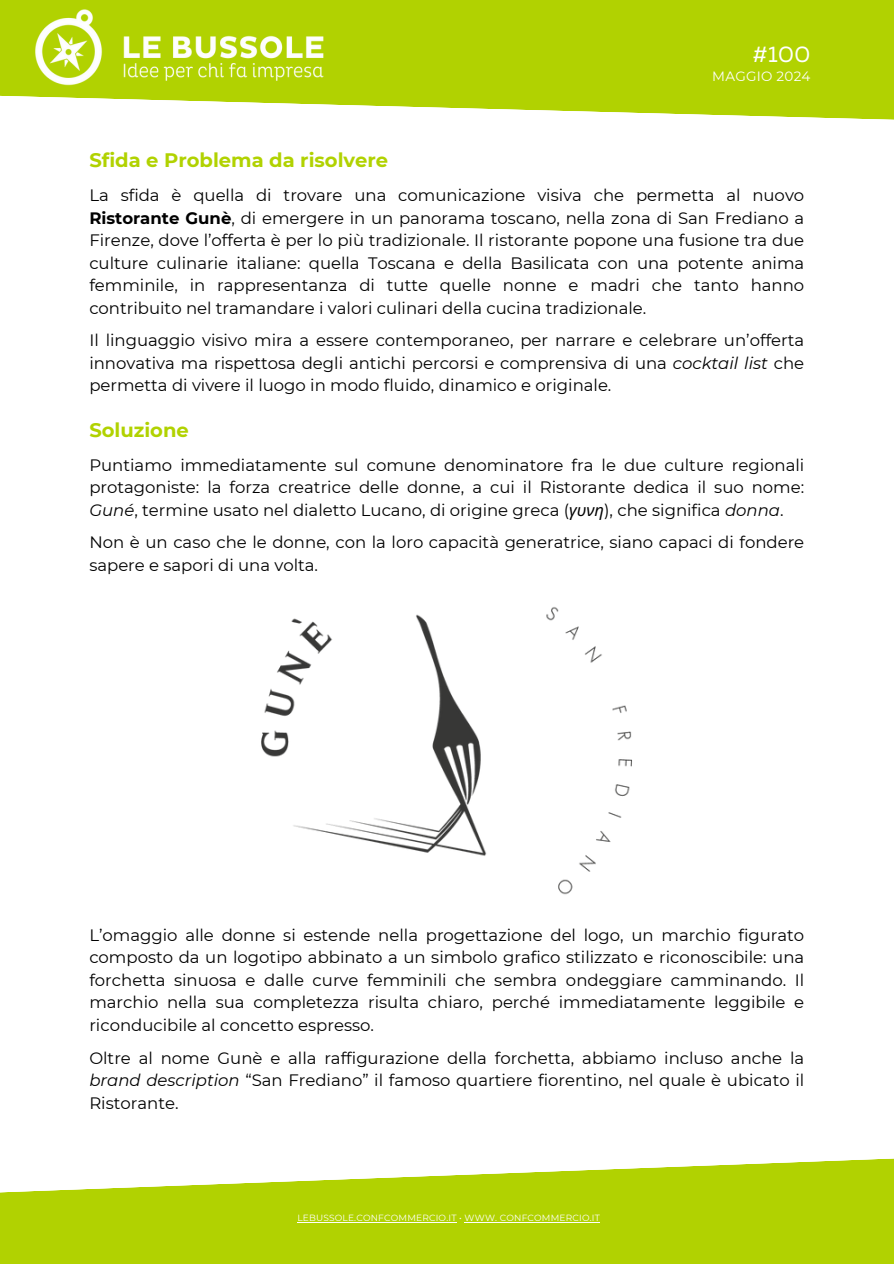
<style>
.page{position:relative;width:894px;height:1264px;background:#fff}
.page>*{position:absolute;margin:0;border:0;box-sizing:border-box;transform-origin:0 0}
.t1{font:22.5px "Muller";color:#fff}
.t2{font:22.2px "Muller";color:#fff}
.t3{font:700 19.5px "Montserrat";color:#b1d201}
.t4{font:16.5px/22.5px "Montserrat";color:#000;text-align:justify}
.t5{font:13.5px "Montserrat";letter-spacing:.02em;color:#fff}
.t6{font:12px "Montserrat";letter-spacing:.02em;color:#fff}
.t7{font:9px "Montserrat";letter-spacing:.02em;color:#fff}
.s1{font-weight:700}
.s2{font-style:italic}
.s3{font-family:"Noto Sans";font-style:italic}
</style>
<div class="page">
<svg style="left:0;top:0;width:893px;height:120px;background:#bbd824"></svg>
<svg style="left:0;top:1158px;width:893px;height:105px;fill:#b1d201"></svg>
<hr style="left:297px;top:1221px;width:159px;height:1px;background:#fff">
<hr style="left:464px;top:1221px;width:136px;height:1px;background:#fff">
<img style="left:18px;top:0;width:325px;height:102px">
<img style="left:261px;top:607px;width:371px;height:288px">
<h2 class="t2" style="left:745px;top:38px;width:59px">#035</h2>
<p class="t6" style="left:706px;top:61px;width:98px">FEBBRAIO 2021</p>
<h1 class="t1" style="left:752px;top:45px;width:59px">#100</h1>
<p class="t5" style="left:712px;top:68px;width:100px">MAGGIO 2024</p>
<p class="t3" style="left:89px;top:148px;width:300px">Sfida e Problema da risolvere</p>
<p class="t4" style="left:89px;top:184px;width:716px">La sfida è quella di trovare una comunicazione visiva che permetta al nuovo <span class="s1">Ristorante Gunè</span>, di emergere in un panorama toscano, nella zona di San Frediano a Firenze, dove l’offerta è per lo più tradizionale. Il ristorante popone una fusione tra due culture culinarie italiane: quella Toscana e della Basilicata con una potente anima femminile, in rappresentanza di tutte quelle nonne e madri che tanto hanno contribuito nel tramandare i valori culinari della cucina tradizionale.</p>
<p class="t4" style="left:89px;top:329px;width:716px">Il linguaggio visivo mira a essere contemporaneo, per narrare e celebrare un’offerta innovativa ma rispettosa degli antichi percorsi e comprensiva di una <span class="s2">cocktail list</span> che permetta di vivere il luogo in modo fluido, dinamico e originale.</p>
<p class="t3" style="left:89px;top:418px;width:101px">Soluzione</p>
<p class="t4" style="left:89px;top:453px;width:716px">Puntiamo immediatamente sul comune denominatore fra le due culture regionali protagoniste: la forza creatrice delle donne, a cui il Ristorante dedica il suo nome:<br><span class="s2">Guné</span>, termine usato nel dialetto Lucano, di origine greca (<span class="s3">γυνη</span>), che significa <span class="s2">donna</span>.</p>
<p class="t4" style="left:89px;top:531px;width:716px">Non è un caso che le donne, con la loro capacità generatrice, siano capaci di fondere sapere e sapori di una volta.</p>
<p class="t4" style="left:89px;top:923px;width:716px">L’omaggio alle donne si estende nella progettazione del logo, un marchio figurato composto da un logotipo abbinato a un simbolo grafico stilizzato e riconoscibile: una forchetta sinuosa e dalle curve femminili che sembra ondeggiare camminando. Il marchio nella sua completezza risulta chiaro, perché immediatamente leggibile e riconducibile al concetto espresso.</p>
<p class="t4" style="left:89px;top:1046px;width:716px">Oltre al nome Gunè e alla raffigurazione della forchetta, abbiamo incluso anche la <span class="s2">brand description</span> “San Frediano” il famoso quartiere fiorentino, nel quale è ubicato il Ristorante.</p>
<p class="t7" style="left:296px;top:1209px;width:304px">LEBUSSOLE.CONFCOMMERCIO.IT • WWW. CONFCOMMERCIO.IT</p>
<p class="t7" style="left:297px;top:1212px;width:304px">LEBUSSOLE.CONFCOMMERCIO.IT • WWW. CONFCOMMERCIO.IT</p>
</div>
